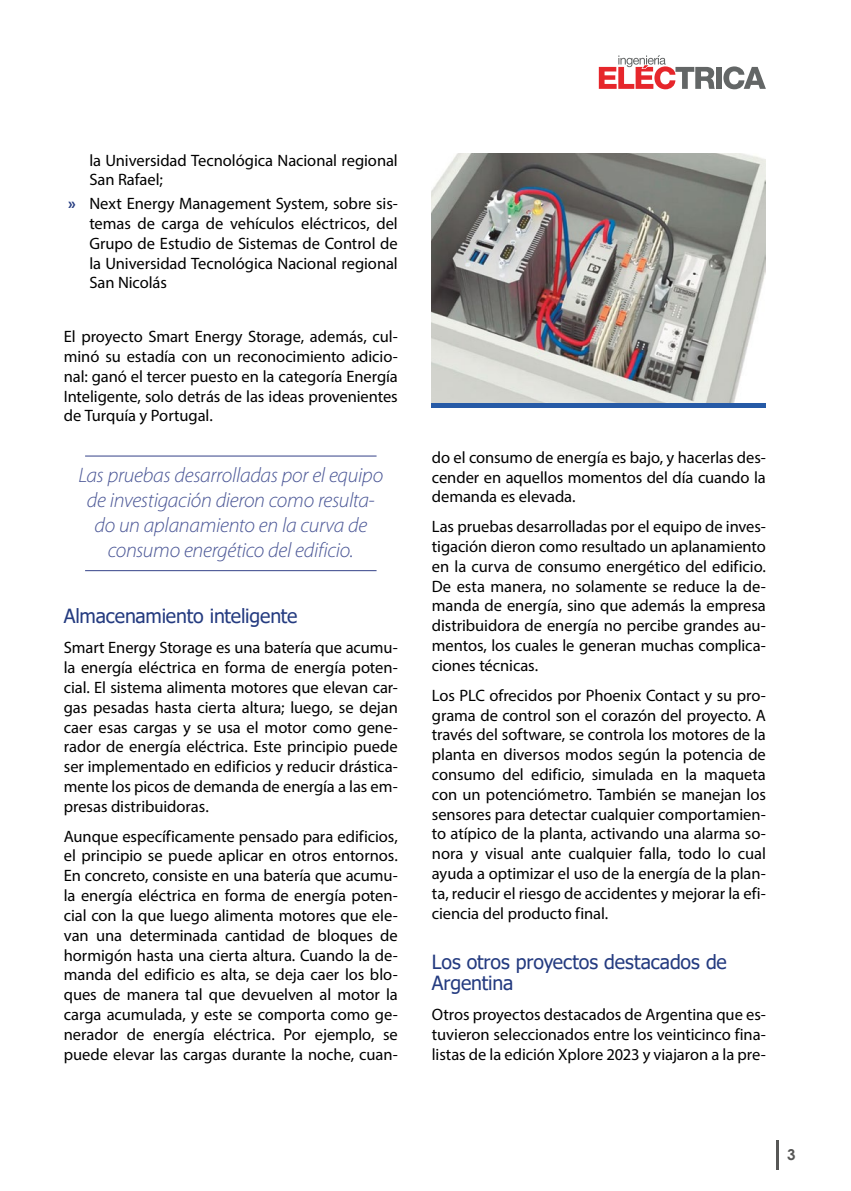
<style>
.page{position:relative;width:851px;height:1191px;background:#fff}
.page>*{position:absolute;margin:0;border:0;box-sizing:border-box;transform-origin:0 0}
.t1{font:italic 300 21px/25.2px "Myriad Pro";letter-spacing:-.015em;color:#4b5796;text-align:center}
.t2{font:19.5px/21px "Tahoma";letter-spacing:-.005em;color:#243b80}
.t3{font:16.5px/19.8px "Myriad Pro";letter-spacing:-.005em;color:#000;text-align:justify}
.t4{font:700 15px "Century Gothic";color:#575756}
.s1{font-weight:700;color:#243b80}
</style>
<div class="page">
<hr style="left:776px;top:1140px;width:2px;height:29px;background:#575756">
<div style="left:715px;top:67px;width:6px;height:22px;background:#636666"></div>
<svg style="left:723px;top:66px;width:42px;height:23px"></svg>
<svg style="left:598px;top:55px;width:116px;height:34px"></svg>
<hr style="left:85px;top:455px;width:291px;height:1px;background:#4b5796">
<hr style="left:85px;top:570px;width:291px;height:1px;background:#4b5796">
<img style="left:432px;top:153px;width:333px;height:250px">
<div style="left:432px;top:403px;width:333px;height:5px;background:#265aa6"></div>
<p class="t3" style="left:89px;top:150px;width:310px">la Universidad Tecnológica Nacional regional<br>San Rafael;</p>
<p class="t3" style="left:89px;top:193px;width:310px;text-indent:-21px"><span class="s1">»</span> Next Energy Management System, sobre sis&shy;temas de carga de vehículos eléctricos, del Grupo de Estudio de Sistemas de Control de la Universidad Tecnológica Nacional regional San Nicolás</p>
<p class="t3" style="left:64px;top:326px;width:335px">El proyecto Smart Energy Storage, además, cul&shy;minó su estadía con un reconocimiento adicio&shy;nal: ganó el tercer puesto en la categoría Energía Inteligente, solo detrás de las ideas provenientes de Turquía y Portugal.</p>
<p class="t1" style="left:78px;top:463px;width:306px">Las pruebas desarrolladas por el equipo de investigación dieron como resulta&shy;do un aplanamiento en la curva de consumo energético del edificio.</p>
<p class="t2" style="left:64px;top:607px;width:235px">Almacenamiento inteligente</p>
<p class="t3" style="left:64px;top:637px;width:335px">Smart Energy Storage es una batería que acumu&shy;la energía eléctrica en forma de energía poten&shy;cial. El sistema alimenta motores que elevan car&shy;gas pesadas hasta cierta altura; luego, se dejan caer esas cargas y se usa el motor como gene&shy;rador de energía eléctrica. Este principio puede ser implementado en edificios y reducir drástica&shy;mente los picos de demanda de energía a las em&shy;presas distribuidoras.</p>
<p class="t3" style="left:64px;top:826px;width:335px">Aunque específicamente pensado para edificios, el principio se puede aplicar en otros entornos.<br>En concreto, consiste en una batería que acumu&shy;la energía eléctrica en forma de energía poten&shy;cial con la que luego alimenta motores que ele&shy;van una determinada cantidad de bloques de hormigón hasta una cierta altura. Cuando la de&shy;manda del edificio es alta, se deja caer los blo&shy;ques de manera tal que devuelven al motor la carga acumulada, y este se comporta como ge&shy;nerador de energía eléctrica. Por ejemplo, se puede elevar las cargas durante la noche, cuan-</p>
<p class="t3" style="left:432px;top:447px;width:335px">do el consumo de energía es bajo, y hacerlas des&shy;cender en aquellos momentos del día cuando la demanda es elevada.</p>
<p class="t3" style="left:432px;top:516px;width:335px">Las pruebas desarrolladas por el equipo de inves&shy;tigación dieron como resultado un aplanamiento en la curva de consumo energético del edificio.<br>De esta manera, no solamente se reduce la de&shy;manda de energía, sino que además la empresa distribuidora de energía no percibe grandes au&shy;mentos, los cuales le generan muchas complica&shy;ciones técnicas.</p>
<p class="t3" style="left:432px;top:685px;width:335px">Los PLC ofrecidos por Phoenix Contact y su pro&shy;grama de control son el corazón del proyecto. A través del software, se controla los motores de la planta en diversos modos según la potencia de consumo del edificio, simulada en la maqueta con un potenciómetro. También se manejan los sensores para detectar cualquier comportamien&shy;to atípico de la planta, activando una alarma so&shy;nora y visual ante cualquier falla, todo lo cual ayuda a optimizar el uso de la energía de la plan&shy;ta, reducir el riesgo de accidentes y mejorar la efi&shy;ciencia del producto final.</p>
<p class="t2" style="left:432px;top:953px;width:296px">Los otros proyectos destacados de<br>Argentina</p>
<p class="t3" style="left:432px;top:1004px;width:335px">Otros proyectos destacados de Argentina que es&shy;tuvieron seleccionados entre los veinticinco fina&shy;listas de la edición Xplore 2023 y viajaron a la pre-</p>
<p class="t4" style="left:787px;top:1143px;width:10px">3</p>
</div>
